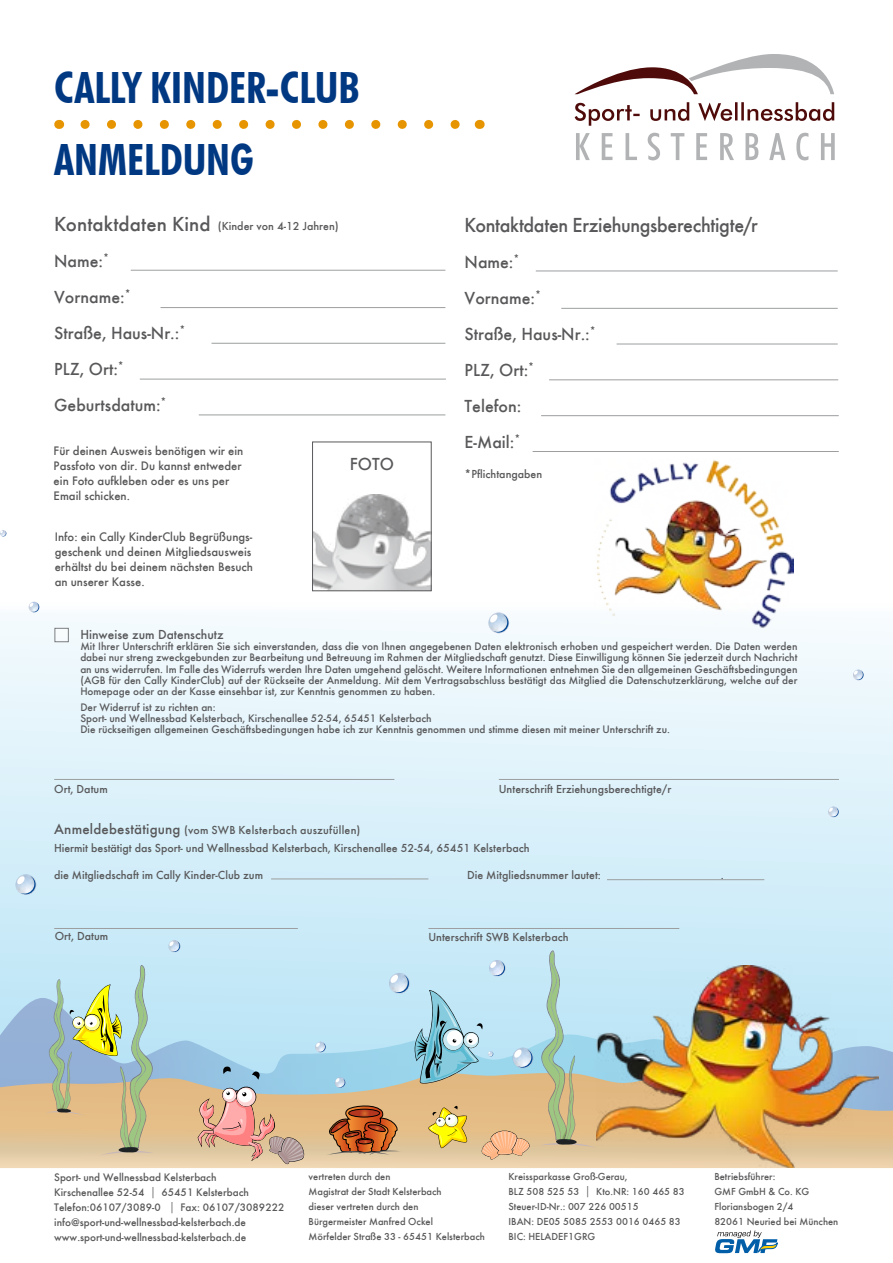
<style>
.page{position:relative;width:893px;height:1263px;background:#fff}
.page>*{position:absolute;margin:0;border:0;box-sizing:border-box;transform-origin:0 0}
.t1{font:700 condensed 43.2px "Futura BT";color:#003882}
.t2{font:500 21px "Futura";letter-spacing:-.015em;color:#58585a;scale:.96 1}
.t3{font:500 21px "Futura";letter-spacing:.005em;color:#58585a}
.t4{font:500 18px/36px "Futura";color:#58585a}
.t5{font:500 13.5px "Futura";color:#58585a}
.t6{font:500 12.75px/15px "Futura";color:#58585a}
.t7{font:500 12px "Futura";color:#58585a}
.t8{font:500 12px "Futura";letter-spacing:.02em;color:#58585a}
.t9{font:500 11.25px/11.2px "Futura";color:#58585a}
.t10{font:500 10.5px/15px "Futura";color:#58585a}
.s1{font-size:15px}
</style>
<div class="page">
<svg style="left:0;top:601px;width:893px;height:397px"></svg>
<svg style="left:0;top:998px;width:893px;height:73px;background:#b1d9ef"></svg>
<svg style="left:513px;top:1048px;width:20px;height:20px"></svg>
<svg style="left:16px;top:874px;width:20px;height:21px"></svg>
<svg style="left:828px;top:806px;width:11px;height:11px"></svg>
<svg style="left:29px;top:602px;width:11px;height:10px"></svg>
<svg style="left:0;top:530px;width:6px;height:7px"></svg>
<svg style="left:168px;top:940px;width:12px;height:12px"></svg>
<svg style="left:315px;top:1042px;width:11px;height:10px"></svg>
<svg style="left:853px;top:669px;width:11px;height:11px"></svg>
<svg style="left:0;top:1071px;width:893px;height:97px;background:#d7c3a1"></svg>
<svg style="left:326px;top:1103px;width:75px;height:53px;background:#bb7749"></svg>
<svg style="left:540px;top:950px;width:56px;height:198px;background:#bbcdbe"></svg>
<svg style="left:85px;top:120px;width:375px;height:9px"></svg>
<svg style="left:488px;top:612px;width:21px;height:21px"></svg>
<svg style="left:252px;top:1071px;width:10px;height:9px"></svg>
<svg style="left:222px;top:1066px;width:9px;height:8px"></svg>
<svg style="left:193px;top:1086px;width:112px;height:80px;background:#d9b198"></svg>
<svg style="left:389px;top:960px;width:117px;height:124px;background:#acd4e1"></svg>
<svg style="left:46px;top:965px;width:108px;height:190px;background:#bdc6aa"></svg>
<svg style="left:428px;top:1105px;width:40px;height:43px;background:#e1ca5b"></svg>
<svg style="left:481px;top:1130px;width:50px;height:31px;background:#e9b88d"></svg>
<svg style="left:715px;top:1230px;width:63px;height:23px"></svg>
<img style="left:596px;top:965px;width:283px;height:203px">
<svg style="left:575px;top:54px;width:259px;height:40px"></svg>
<svg style="left:575px;top:102px;width:259px;height:24px"></svg>
<svg style="left:576px;top:133px;width:259px;height:27px"></svg>
<img style="left:594px;top:460px;width:199px;height:171px">
<hr style="left:54px;top:779px;width:340px;height:1px;background:#9c9e9f">
<hr style="left:54px;top:928px;width:244px;height:1px;background:#9c9e9f">
<hr style="left:428px;top:928px;width:251px;height:1px;background:#9c9e9f">
<hr style="left:499px;top:779px;width:340px;height:1px;background:#9c9e9f">
<hr style="left:131px;top:270px;width:314px;height:1px;background:#9c9e9f">
<hr style="left:536px;top:271px;width:302px;height:1px;background:#9c9e9f">
<hr style="left:161px;top:307px;width:284px;height:1px;background:#9c9e9f">
<hr style="left:561px;top:308px;width:277px;height:1px;background:#9c9e9f">
<hr style="left:212px;top:343px;width:233px;height:1px;background:#9c9e9f">
<hr style="left:617px;top:344px;width:221px;height:1px;background:#9c9e9f">
<hr style="left:140px;top:379px;width:306px;height:1px;background:#9c9e9f">
<hr style="left:549px;top:379px;width:289px;height:1px;background:#9c9e9f">
<hr style="left:541px;top:415px;width:298px;height:1px;background:#9c9e9f">
<hr style="left:533px;top:451px;width:306px;height:1px;background:#9c9e9f">
<hr style="left:199px;top:414px;width:246px;height:1px;background:#9c9e9f">
<div style="left:55px;top:628px;width:13px;height:14px;background:#f8fcfd"></div>
<hr style="left:271px;top:878px;width:157px;height:1px;background:#9c9e9f">
<img style="left:314px;top:494px;width:115px;height:95px">
<div style="left:312px;top:442px;width:119px;height:149px;border:1px solid #58585a"></div>
<hr style="left:607px;top:879px;width:157px;height:1px;background:#9c9e9f">
<h1 class="t1" style="left:54px;top:61px;width:307px">CALLY KINDER-CLUB</h1>
<h1 class="t1" style="left:54px;top:134px;width:201px">ANMELDUNG</h1>
<h2 class="t3" style="left:54px;top:212px;width:158px">Kontaktdaten Kind</h2>
<h3 class="t4" style="left:54px;top:243px;width:133px">Name:<sup>*<br></sup>Vorname:<sup>*<br></sup>Straße, Haus-Nr.:<sup>*<br></sup>PLZ, Ort:<sup>*<br></sup>Geburtsdatum:<sup>*</sup></h3>
<p class="t7" style="left:218px;top:219px;width:122px">(Kinder von 4-12 Jahren)</p>
<p class="t6" style="left:54px;top:443px;width:191px">Für deinen Ausweis benötigen wir ein<br>Passfoto von dir. Du kannst entweder ein Foto aufkleben oder es uns per<br>Email schicken.</p>
<h3 class="t4" style="left:350px;top:446px;width:46px">FOTO</h3>
<p class="t6" style="left:55px;top:529px;width:200px">Info: ein Cally KinderClub Begrüßungs&shy;geschenk und deinen Mitgliedsausweis erhältst du bei deinem nächsten Besuch an unserer Kasse.</p>
<h2 class="t2" style="left:465px;top:213px;width:307px">Kontaktdaten Erziehungsberechtigte/r</h2>
<h3 class="t4" style="left:465px;top:244px;width:133px">Name:<sup>*<br></sup>Vorname:<sup>*<br></sup>Straße, Haus-Nr.:<sup>*<br></sup>PLZ, Ort:<sup>*<br></sup>Telefon:<br>E-Mail:<sup>*</sup></h3>
<p class="t7" style="left:465px;top:467px;width:79px">*Pflichtangaben</p>
<p class="t5" style="left:80px;top:626px;width:145px">Hinweise zum Datenschutz</p>
<p class="t9" style="left:80px;top:641px;width:719px;text-align:justify">Mit Ihrer Unterschrift erklären Sie sich einverstanden, dass die von Ihnen angegebenen Daten elektronisch erhoben und gespeichert werden. Die Daten werden dabei nur streng zweckgebunden zur Bearbeitung und Betreuung im Rahmen der Mitgliedschaft genutzt. Diese Einwilligung können Sie jederzeit durch Nachricht an uns widerrufen. Im Falle des Widerrufs werden Ihre Daten umgehend gelöscht. Weitere Informationen entnehmen Sie den allgemeinen Geschäftsbedingungen (AGB für den Cally KinderClub) auf der Rückseite der Anmeldung. Mit dem Vertragsabschluss bestätigt das Mitglied die Datenschutzerklärung, welche auf der Homepage oder an der Kasse einsehbar ist, zur Kenntnis genommen zu haben.</p>
<p class="t9" style="left:80px;top:701px;width:591px">Der Widerruf ist zu richten an:<br>Sport- und Wellnessbad Kelsterbach, Kirschenallee 52-54, 65451 Kelsterbach<br>Die rückseitigen allgemeinen Geschäftsbedingungen habe ich zur Kenntnis genommen und stimme diesen mit meiner Unterschrift zu.</p>
<p class="t7" style="left:54px;top:782px;width:55px">Ort, Datum</p>
<p class="t7" style="left:499px;top:782px;width:174px">Unterschrift Erziehungsberechtigte/r</p>
<p class="t8" style="left:54px;top:823px;width:307px"><span class="s1">Anmeldebestätigung</span> (vom SWB Kelsterbach auszufüllen)</p>
<p class="t7" style="left:54px;top:841px;width:477px">Hiermit bestätigt das Sport- und Wellnessbad Kelsterbach, Kirschenallee 52-54, 65451 Kelsterbach</p>
<p class="t7" style="left:54px;top:868px;width:211px">die Mitgliedschaft im Cally Kinder-Club zum</p>
<p class="t7" style="left:467px;top:868px;width:135px">Die Mitgliedsnummer lautet:</p>
<p class="t7" style="left:721px;top:868px;width:5px">.</p>
<p class="t7" style="left:55px;top:929px;width:55px">Ort, Datum</p>
<p class="t7" style="left:428px;top:930px;width:142px">Unterschrift SWB Kelsterbach</p>
<p class="t9" style="left:54px;top:1170px;width:164px;line-height:15px">Sport- und Wellnessbad Kelsterbach<br>Kirschenallee 52-54</p>
<p class="t9" style="left:161px;top:1186px;width:89px">65451 Kelsterbach</p>
<p class="t9" style="left:54px;top:1201px;width:108px">Telefon:06107/3089-0</p>
<p class="t9" style="left:54px;top:1200px;width:232px;line-height:15px;text-indent:126px">Fax: 06107/3089222 info@sport-und-wellnessbad-kelsterbach.de www.sport-und-wellnessbad-kelsterbach.de</p>
<p class="t10" style="left:309px;top:1169px;width:178px">vertreten durch den<br>Magistrat der Stadt Kelsterbach<br>dieser vertreten durch den<br>Bürgermeister Manfred Ockel<br>Mörfelder Straße 33 - 65451 Kelsterbach</p>
<p class="t10" style="left:508px;top:1169px;width:121px">Kreissparkasse Groß-Gerau,<br>BLZ 508 525 53</p>
<p class="t10" style="left:508px;top:1184px;width:178px;text-indent:88px">Kto.NR: 160 465 83<br>Steuer-ID-Nr.: 007 226 00515<br>IBAN: DE05 5085 2553 0016 0465 83<br>BIC: HELADEF1GRG</p>
<p class="t10" style="left:714px;top:1169px;width:125px">Betriebsführer:<br>GMF GmbH &amp; Co. KG<br>Floriansbogen 2/4<br>82061 Neuried bei München</p>
</div>
